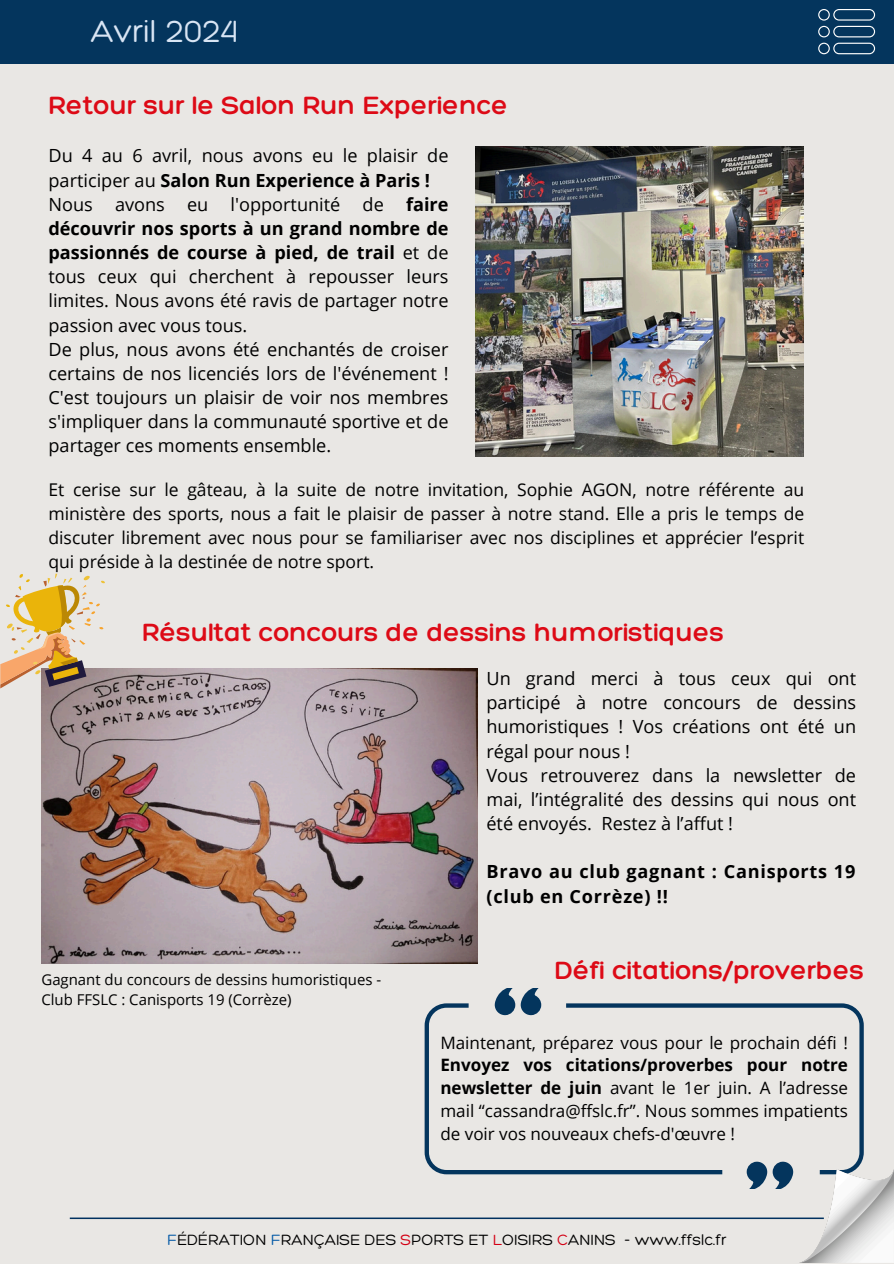
<style>
.page{position:relative;width:894px;height:1264px;background:#fff}
.page>*{position:absolute;margin:0;border:0;box-sizing:border-box;transform-origin:0 0}
.t1{font:300 33px "Hero";color:#d9e5f4}
.t2{font:300 27.15px "Hero";color:#dd0a16}
.t3{font:300 27px "Hero";color:#dd0a16}
.t4{font:18.15px/24.2px "Open Sans";color:#000}
.t5{font:700 18.15px/24.2px "Open Sans";letter-spacing:.04em;color:#000}
.t6{font:17.55px/24.2px "Open Sans";color:#000;text-align:justify}
.t7{font:17.1px/22.8px "Open Sans";color:#000;text-align:justify}
.t8{font:300 16.2px "Hero";color:#000}
.t9{font:14.85px/20px "Open Sans";color:#000}
.s1{font-weight:700}
.s2{color:#0057a5}
.s3{color:#d30014}
</style>
<div class="page">
<div style="left:0;top:0;width:893px;height:1263px;background:#e9e7e4"></div>
<div style="left:0;top:0;width:893px;height:63px;background:#04355d"></div>
<svg style="left:818px;top:43px;width:56px;height:11px"></svg>
<svg style="left:818px;top:9px;width:56px;height:28px"></svg>
<hr style="left:70px;top:1217px;width:753px;height:1px;background:#00315f">
<svg style="left:747px;top:1174px;width:46px;height:14px"></svg>
<svg style="left:495px;top:988px;width:46px;height:15px"></svg>
<svg style="left:424px;top:1003px;width:142px;height:171px"></svg>
<svg style="left:566px;top:1003px;width:297px;height:171px"></svg>
<img style="left:799px;top:1169px;width:93px;height:93px">
<img style="left:475px;top:146px;width:328px;height:310px">
<img style="left:41px;top:668px;width:436px;height:295px">
<svg style="left:0;top:573px;width:105px;height:115px"></svg>
<h4 class="t1" style="left:91px;top:11px;width:148px">Avril 2024</h4>
<h2 class="t2" style="left:48px;top:88px;width:461px">Retour sur le Salon Run Experience</h2>
<p class="t4" style="left:48px;top:143px;width:401px">Du 4 au 6 avril, nous avons eu le plaisir de participer au <span class="s1">Salon Run Experience à Paris !<br></span>Nous avons eu l'opportunité de <span class="s1">faire découvrir nos sports à un grand nombre de passionnés de course à pied, de trail</span> et de tous ceux qui cherchent à repousser leurs limites. Nous avons été ravis de partager notre passion avec vous tous.<br>De plus, nous avons été enchantés de croiser certains de nos licenciés lors de l'événement !<br>C'est toujours un plaisir de voir nos membres s'impliquer dans la communauté sportive et de partager ces moments ensemble.</p>
<p class="t6" style="left:48px;top:477px;width:757px">Et cerise sur le gâteau, à la suite de notre invitation, Sophie AGON, notre référente au ministère des sports, nous a fait le plaisir de passer à notre stand. Elle a pris le temps de discuter librement avec nous pour se familiariser avec nos disciplines et apprécier l’esprit qui préside à la destinée de notre sport.</p>
<h4 class="t3" style="left:142px;top:615px;width:583px">Résultat concours de dessins humoristiques</h4>
<h3 class="t4" style="left:486px;top:666px;width:371px">Un grand merci à tous ceux qui ont participé à notre concours de dessins humoristiques ! Vos créations ont été un régal pour nous !<br>Vous retrouverez dans la newsletter de mai, l’intégralité des dessins qui nous ont été envoyés. Restez à l’affut !</h3>
<h2 class="t5" style="left:486px;top:859px;width:370px">Bravo au club gagnant : Canisports 19 (club en Corrèze) !!</h2>
<p class="t9" style="left:41px;top:969px;width:341px">Gagnant du concours de dessins humoristiques -<br>Club FFSLC : Canisports 19 (Corrèze)</p>
<p class="t3" style="left:555px;top:953px;width:310px">Défi citations/proverbes</p>
<p class="t7" style="left:440px;top:1030px;width:409px">Maintenant, préparez vous pour le prochain défi !<br><span class="s1">Envoyez vos citations/proverbes pour notre newsletter de juin</span> avant le 1er juin. A l’adresse mail “cassandra@ffslc.fr”. Nous sommes impatients de voir vos nouveaux chefs-d'œuvre !</p>
<h1 class="t8" style="left:167px;top:1229px;width:561px"><span class="s2">F</span>ÉDÉRATION <span class="s2">F</span>RANÇAISE DES <span class="s3">S</span>PORTS ET <span class="s3">L</span>OISIRS <span class="s3">C</span>ANINS - www.ffslc.fr</h1>
</div>
